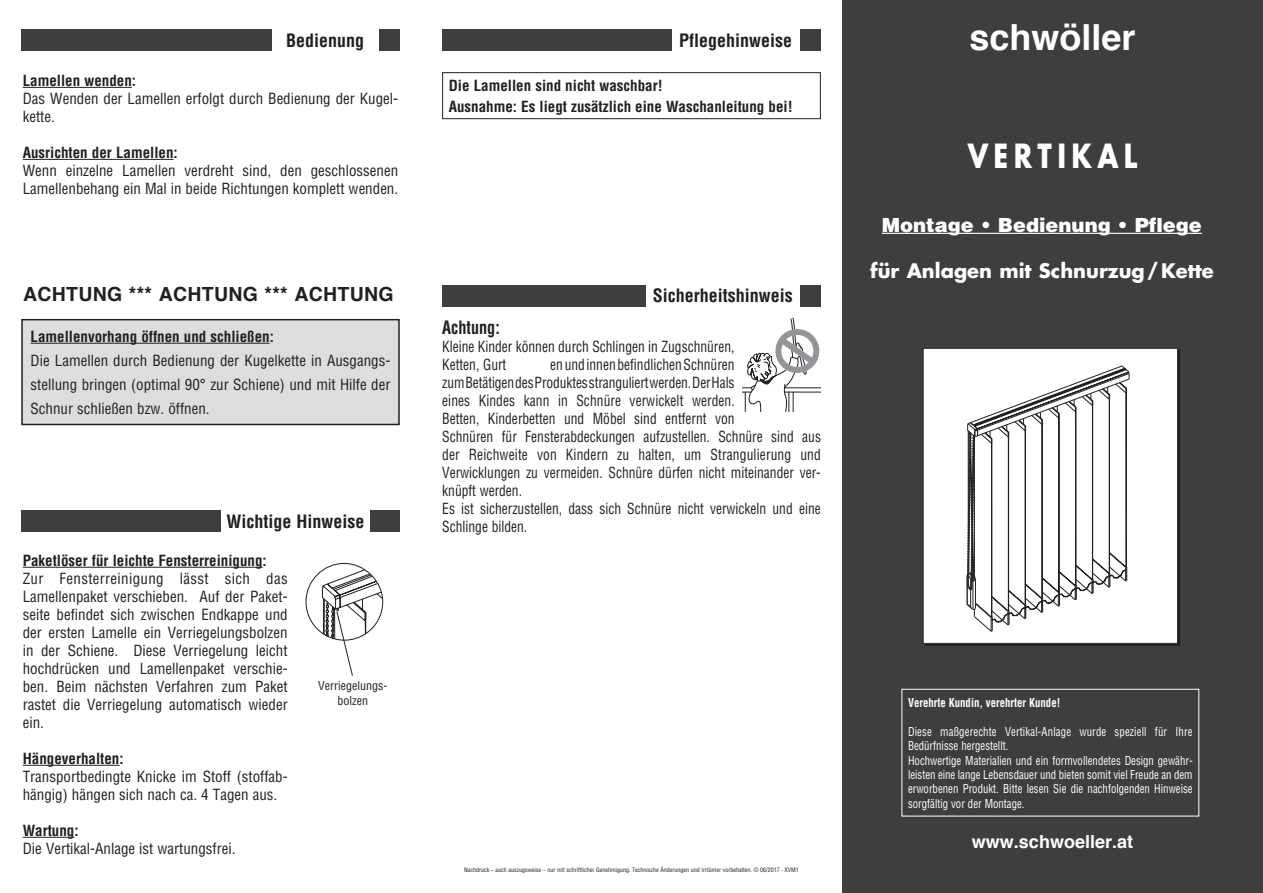
<style>
.page{position:relative;width:1263px;height:893px;background:#fff}
.page>*{position:absolute;margin:0;border:0;box-sizing:border-box;transform-origin:0 0}
.t1{font:700 36px "Helvetica";color:#fff}
.t2{font:700 32.4px "Futura";letter-spacing:.2em;color:#fff;scale:.83 1}
.t3{font:700 19.5px "Futura";color:#fff}
.t4{font:700 19.5px "Helvetica";letter-spacing:.015em;color:#231f20}
.t5{font:900 19.5px "Helvetica";color:#fff}
.t6{font:700 condensed 18px "Helvetica";color:#231f20}
.t7{font:700 18px "Helvetica";color:#fff}
.t8{font:700 condensed 18px "Helvetica";color:#231f20;scale:.9 1}
.t9{font:condensed 15px/18px "Helvetica";color:#231f20}
.t10{font:condensed 15px/18px "Helvetica";color:#231f20;scale:.9 1}
.t11{font:700 condensed 15px/21px "Helvetica";color:#231f20}
.t12{font:condensed 12px/14.4px "Helvetica";color:#fff;scale:.9 1}
.t13{font:700 condensed 12px "Helvetica";color:#fff;scale:.9 1}
.t14{font:condensed 12px/14.4px "Helvetica";color:#231f20;text-align:center}
.t15{font:condensed 6px "Helvetica";color:#231f20}
</style>
<div class="page">
<div style="left:842px;top:0;width:421px;height:893px;background:#3e3e3f"></div>
<div style="left:923px;top:348px;width:254px;height:295px;background:#fff"></div>
<svg style="left:967px;top:366px;width:162px;height:266px"></svg>
<div style="left:923px;top:348px;width:255px;height:296px;border:1px solid #231f20"></div>
<div style="left:21px;top:30px;width:379px;height:21px;background:#3e3e3f"></div>
<div style="left:272px;top:28px;width:106px;height:25px;background:#fff"></div>
<div style="left:21px;top:510px;width:379px;height:21px;background:#3e3e3f"></div>
<div style="left:221px;top:508px;width:149px;height:26px;background:#fff"></div>
<hr style="left:23px;top:87px;width:109px;height:1px;background:#231f20">
<hr style="left:23px;top:159px;width:151px;height:1px;background:#231f20">
<hr style="left:23px;top:567px;width:240px;height:1px;background:#231f20">
<hr style="left:23px;top:765px;width:96px;height:1px;background:#231f20">
<hr style="left:23px;top:837px;width:51px;height:1px;background:#231f20">
<svg style="left:306px;top:563px;width:77px;height:113px"></svg>
<div style="left:22px;top:320px;width:377px;height:104px;background:#dcdddf"></div>
<hr style="left:31px;top:343px;width:239px;height:1px;background:#231f20">
<div style="left:21px;top:319px;width:379px;height:106px;border:2px solid #231f20"></div>
<div style="left:901px;top:689px;width:298px;height:127px;border:1px solid #fff"></div>
<hr style="left:882px;top:233px;width:320px;height:1px;background:#fff">
<div style="left:442px;top:30px;width:379px;height:21px;background:#3e3e3f"></div>
<div style="left:672px;top:28px;width:127px;height:25px;background:#fff"></div>
<div style="left:442px;top:72px;width:379px;height:47px;border:1px solid #231f20"></div>
<div style="left:442px;top:285px;width:379px;height:21px;background:#3e3e3f"></div>
<div style="left:646px;top:283px;width:153px;height:25px;background:#fff"></div>
<svg style="left:742px;top:318px;width:79px;height:94px"></svg>
<p class="t6" style="left:286px;top:30px;width:80px">Bedienung</p>
<p class="t11" style="left:23px;top:70px;width:115px">Lamellen wenden:</p>
<p class="t9" style="left:23px;top:89px;width:377px">Das Wenden der Lamellen erfolgt durch Bedienung der Kugel&shy;kette.</p>
<p class="t11" style="left:23px;top:142px;width:156px">Ausrichten der Lamellen:</p>
<p class="t9" style="left:23px;top:161px;width:377px">Wenn einzelne Lamellen verdreht sind, den geschlossenen<br>Lamellenbehang ein Mal in beide Richtungen komplett wenden.</p>
<h3 class="t4" style="left:23px;top:278px;width:372px">ACHTUNG *** ACHTUNG *** ACHTUNG</h3>
<p class="t11" style="left:31px;top:326px;width:245px">Lamellenvorhang öffnen und schließen:</p>
<p class="t9" style="left:31px;top:348px;width:361px;line-height:24px;text-align:justify">Die Lamellen durch Bedienung der Kugelkette in Ausgangs&shy;stellung bringen (optimal 90° zur Schiene) und mit Hilfe der Schnur schließen bzw. öffnen.</p>
<p class="t6" style="left:227px;top:510px;width:139px">Wichtige Hinweise</p>
<p class="t11" style="left:23px;top:550px;width:246px">Paketlöser für leichte Fensterreinigung:</p>
<p class="t9" style="left:23px;top:569px;width:267px;text-align:justify">Zur Fensterreinigung lässt sich das Lamellenpaket verschieben. Auf der Paket&shy;seite befindet sich zwischen Endkappe und der ersten Lamelle ein Verriegelungsbolzen in der Schiene. Diese Verriegelung leicht hochdrücken und Lamellenpaket verschie&shy;ben. Beim nächsten Verfahren zum Paket rastet die Verriegelung automatisch wieder ein.</p>
<p class="t11" style="left:23px;top:748px;width:102px">Hängeverhalten:</p>
<p class="t9" style="left:23px;top:767px;width:266px">Transportbedingte Knicke im Stoff (stoffab&shy;hängig) hängen sich nach ca. 4 Tagen aus.</p>
<p class="t11" style="left:23px;top:820px;width:57px">Wartung:</p>
<p class="t9" style="left:23px;top:839px;width:214px">Die Vertikal-Anlage ist wartungsfrei.</p>
<p class="t14" style="left:318px;top:679px;width:71px">Verriegelungs&shy;bolzen</p>
<p class="t6" style="left:679px;top:30px;width:115px">Pflegehinweise</p>
<p class="t11" style="left:449px;top:75px;width:345px">Die Lamellen sind nicht waschbar!<br>Ausnahme: Es liegt zusätzlich eine Waschanleitung bei!</p>
<p class="t6" style="left:653px;top:285px;width:142px">Sicherheitshinweis</p>
<p class="t8" style="left:442px;top:316px;width:66px">Achtung:</p>
<p class="t10" style="left:442px;top:337px;width:326px">Kleine Kinder können durch Schlingen in Zugschnüren,<br>Ketten, Gurt</p>
<p class="t10" style="left:442px;top:355px;width:422px;text-indent:108px">en und innen befindlichen Schnüren<br>zum Betätigen des Produktes stranguliert werden. Der Hals<br>eines Kindes kann in Schnüre verwickelt werden.<br>Betten, Kinderbetten und Möbel sind entfernt von<br>Schnüren für Fensterabdeckungen aufzustellen. Schnüre sind aus der Reichweite von Kindern zu halten, um Strangulierung und Verwicklungen zu vermeiden. Schnüre dürfen nicht miteinander ver&shy;knüpft werden.<br>Es ist sicherzustellen, dass sich Schnüre nicht verwickeln und eine Schlinge bilden.</p>
<p class="t15" style="left:464px;top:866px;width:336px">Nachdruck – auch auszugsweise – nur mit schriftlicher Genehmigung. Technische Änderungen und Irrtümer vorbehalten. © 06/2017 · XVM1</p>
<h1 class="t1" style="left:969px;top:8px;width:168px">schwöller</h1>
<h2 class="t2" style="left:968px;top:134px;width:206px">VERTIKAL</h2>
<h3 class="t5" style="left:882px;top:212px;width:322px">Montage • Bedienung • Pflege</h3>
<h3 class="t3" style="left:870px;top:257px;width:345px">für Anlagen mit Schnurzug/Kette</h3>
<p class="t13" style="left:908px;top:695px;width:171px">Verehrte Kundin, verehrter Kunde!</p>
<p class="t12" style="left:908px;top:724px;width:318px">Diese maßgerechte Vertikal-Anlage wurde speziell für Ihre Bedürfnisse hergestellt.<br>Hochwertige Materialien und ein formvollendetes Design gewähr&shy;leisten eine lange Lebensdauer und bieten somit viel Freude an dem erworbenen Produkt. Bitte lesen Sie die nachfolgenden Hinweise sorgfältig vor der Montage.</p>
<p class="t7" style="left:972px;top:828px;width:163px">www.schwoeller.at</p>
</div>
